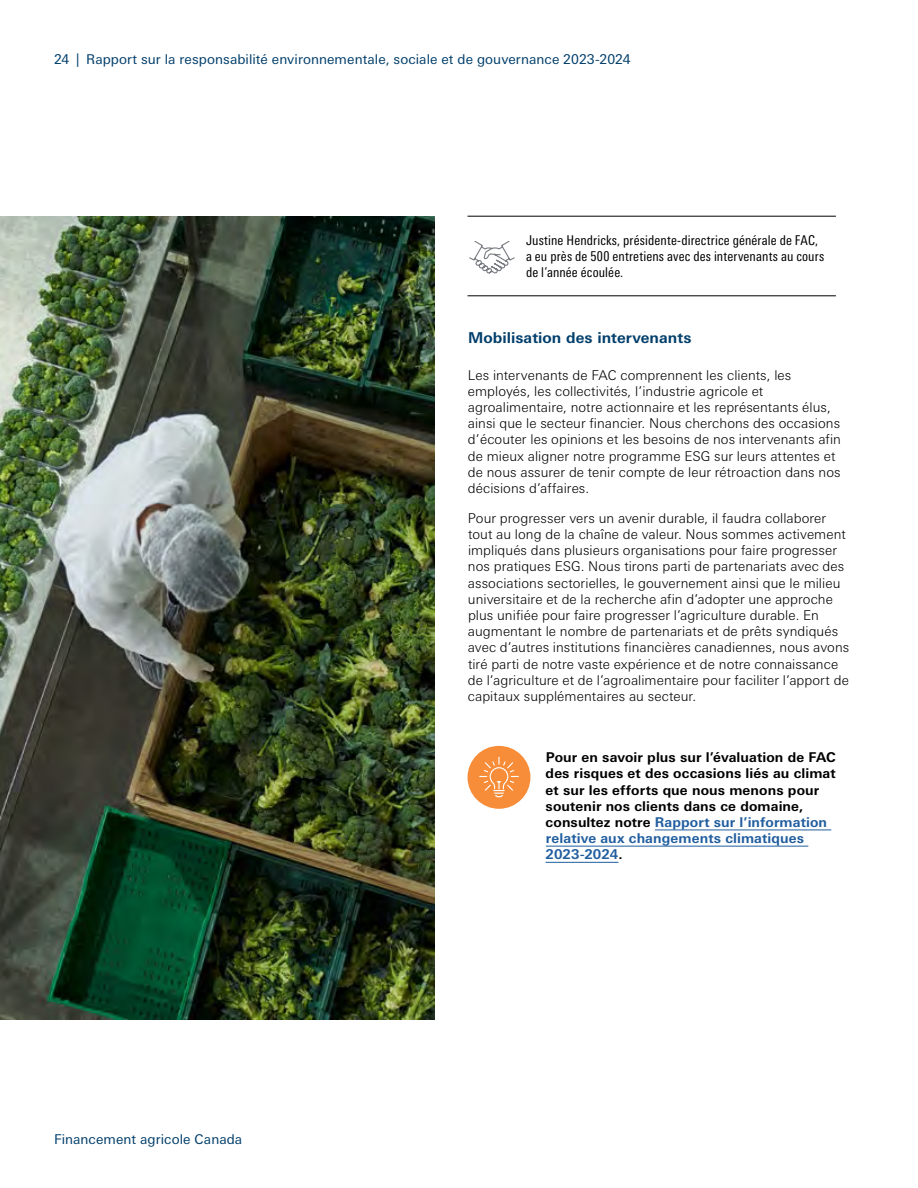
<style>
.page{position:relative;width:918px;height:1188px;background:#fff}
.page>*{position:absolute;margin:0;border:0;box-sizing:border-box;transform-origin:0 0}
.H3{font:700 15px "Univers Next Pro";letter-spacing:.005em;color:#003e6b}
.Body{font:300 13.5px/16.2px "Univers Next Pro";letter-spacing:.005em;color:#000}
.Body-2{font:700 13.5px/16.2px "Univers Next Pro";letter-spacing:.01em;color:#000}
.Condensed_9pt{font:condensed 13.5px/16.2px "Univers Next Pro";letter-spacing:.01em;color:#000}
.t1{font:13.5px "Univers Next Pro";letter-spacing:.005em;color:#003e6b}
.s1{color:#215e9f}
</style>
<div class="page">
<img style="left:0;top:216px;width:434px;height:803px">
<svg style="left:469px;top:241px;width:46px;height:33px"></svg>
<hr style="left:468px;top:216px;width:368px;height:1px;background:#000">
<hr style="left:468px;top:296px;width:368px;height:1px;background:#000">
<div style="left:468px;top:746px;width:62px;height:63px;background:#f78d39;border-radius:50%"></div>
<svg style="left:479px;top:756px;width:40px;height:42px"></svg>
<hr style="left:655px;top:830px;width:176px;height:1px;background:#215e9f">
<hr style="left:546px;top:846px;width:262px;height:1px;background:#215e9f">
<hr style="left:546px;top:862px;width:73px;height:1px;background:#215e9f">
<p class="t1" style="left:54px;top:52px;width:578px">24 | Rapport sur la responsabilité environnementale, sociale et de gouvernance 2023-2024</p>
<p class="Condensed_9pt" style="left:526px;top:232px;width:300px">Justine Hendricks, présidente-directrice générale de FAC, a eu près de 500 entretiens avec des intervenants au cours de l’année écoulée.</p>
<p class="H3" style="left:468px;top:329px;width:225px">Mobilisation des intervenants</p>
<p class="Body" style="left:468px;top:367px;width:375px">Les intervenants de FAC comprennent les clients, les employés, les collectivités, l’industrie agricole et agroalimentaire, notre actionnaire et les représentants élus, ainsi que le secteur financier. Nous cherchons des occasions d’écouter les opinions et les besoins de nos intervenants afin de mieux aligner notre programme ESG sur leurs attentes et de nous assurer de tenir compte de leur rétroaction dans nos décisions d’affaires.</p>
<p class="Body" style="left:468px;top:510px;width:383px">Pour progresser vers un avenir durable, il faudra collaborer tout au long de la chaîne de valeur. Nous sommes activement impliqués dans plusieurs organisations pour faire progresser nos pratiques ESG. Nous tirons parti de partenariats avec des associations sectorielles, le gouvernement ainsi que le milieu universitaire et de la recherche afin d’adopter une approche plus unifiée pour faire progresser l’agriculture durable. En augmentant le nombre de partenariats et de prêts syndiqués avec d’autres institutions financières canadiennes, nous avons tiré parti de notre vaste expérience et de notre connaissance de l’agriculture et de l’agroalimentaire pour faciliter l’apport de capitaux supplémentaires au secteur.</p>
<p class="t1" style="left:54px;top:1132px;width:190px">Financement agricole Canada</p>
<p class="Body-2" style="left:546px;top:749px;width:292px">Pour en savoir plus sur l’évaluation de FAC des risques et des occasions liés au climat et sur les efforts que nous menons pour soutenir nos clients dans ce domaine, consultez notre <span class="s1">Rapport sur l’information relative aux changements climatiques 2023-2024</span>.</p>
</div>
